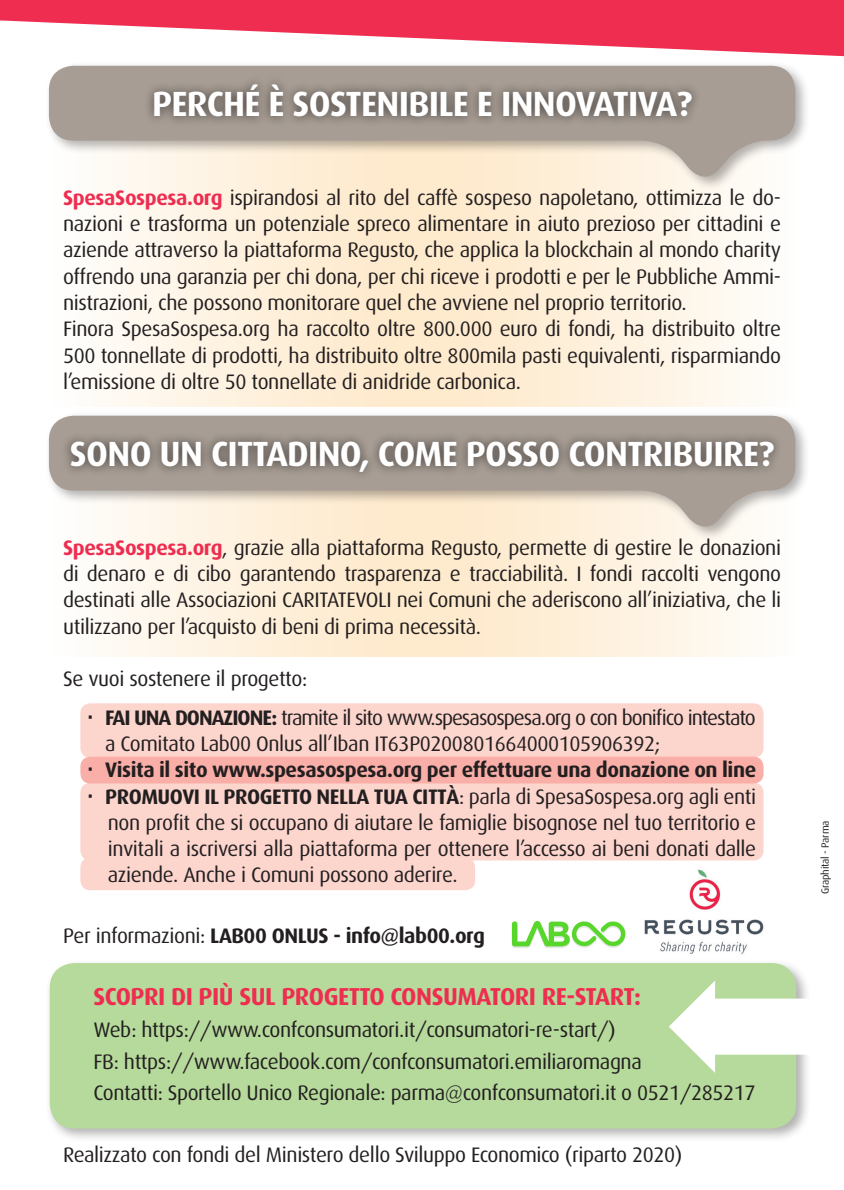
<style>
.page{position:relative;width:844px;height:1190px;background:#fff}
.page>*{position:absolute;margin:0;border:0;box-sizing:border-box;transform-origin:0 0}
.t1{font:700 35px "Dax";letter-spacing:-.02em;color:#fff}
.t2{font:700 24.5px "Dax";letter-spacing:-.02em;color:#ee2d50}
.t3{font:21px/26.2px "Dax";letter-spacing:-.02em;color:#231f20;text-align:justify}
.t4{font:700 21px "Dax";letter-spacing:-.02em;color:#231f20}
.t5{font:21px "Dax";letter-spacing:-.05em;color:#231f20}
.t6{font:10.5px "Dax";letter-spacing:-.02em;color:#231f20}
.s1{font-weight:700;color:#ee2d50}
.s2{font-family:"Aktiv Grotesk";font-weight:700}
.s3{font-weight:700}
.s4{font-family:"Aktiv Grotesk"}
.s5{font-weight:400}
</style>
<div class="page">
<img style="left:644px;top:869px;width:120px;height:85px">
<svg style="left:106px;top:191px;width:641px;height:216px"></svg>
<svg style="left:106px;top:541px;width:641px;height:116px"></svg>
<div style="left:45px;top:958px;width:765px;height:184px;background:#231f20;opacity:.35"></div>
<div style="left:50px;top:962px;width:745px;height:166px;background:#b6da9b;border-radius:25px"></div>
<div style="left:44px;top:61px;width:765px;height:130px;background:#231f20;opacity:.35"></div>
<svg style="left:49px;top:66px;width:746px;height:121px"></svg>
<div style="left:44px;top:411px;width:765px;height:130px;background:#231f20;opacity:.35"></div>
<svg style="left:49px;top:415px;width:746px;height:122px"></svg>
<div style="left:144px;top:73px;width:557px;height:53px;background:#231f20;opacity:.75"></div>
<div style="left:60px;top:431px;width:722px;height:51px;background:#231f20;opacity:.75"></div>
<div style="left:80px;top:782px;width:683px;height:78px;background:#fcd5cd;border-radius:10px"></div>
<div style="left:80px;top:857px;width:395px;height:33px;background:#fcd5cd;border-radius:10px"></div>
<div style="left:80px;top:703px;width:683px;height:54px;background:#fcd5cd;border-radius:10px"></div>
<svg style="left:0;top:0;width:843px;height:57px;fill:#ee2d50"></svg>
<div style="left:80px;top:756px;width:683px;height:27px;background:#f9afa7;border-radius:10px"></div>
<svg style="left:511px;top:921px;width:115px;height:27px"></svg>
<svg style="left:669px;top:980px;width:141px;height:92px"></svg>
<p class="t1" style="left:152px;top:84px;width:541px">PERCHÉ È SOSTENIBILE E INNOVATIVA?</p>
<p class="t3" style="left:63px;top:185px;width:719px"><span class="s1">SpesaSospesa.org</span> ispirandosi al rito del caffè sospeso napoletano, ottimizza le do&shy;nazioni e trasforma un potenziale spreco alimentare in aiuto prezioso per cittadini e aziende attraverso la piattaforma Regusto, che applica la blockchain al mondo charity offrendo una garanzia per chi dona, per chi riceve i prodotti e per le Pubbliche Ammi&shy;nistrazioni, che possono monitorare quel che avviene nel proprio territorio.</p>
<p class="t3" style="left:63px;top:316px;width:719px">Finora SpesaSospesa.org ha raccolto oltre 800.000 euro di fondi, ha distribuito oltre 500 tonnellate di prodotti, ha distribuito oltre 800mila pasti equivalenti, risparmiando l’emissione di oltre 50 tonnellate di anidride carbonica.</p>
<p class="t1" style="left:70px;top:434px;width:705px">SONO UN CITTADINO, COME POSSO CONTRIBUIRE?</p>
<p class="t3" style="left:63px;top:534px;width:719px"><span class="s1">SpesaSospesa.org</span>, grazie alla piattaforma Regusto, permette di gestire le donazioni di denaro e di cibo garantendo trasparenza e tracciabilità. I fondi raccolti vengono destinati alle Associazioni CARITATEVOLI nei Comuni che aderiscono all’iniziativa, che li utilizzano per l’acquisto di beni di prima necessità.</p>
<p class="t3" style="left:63px;top:666px;width:246px">Se vuoi sostenere il progetto:</p>
<p class="t5" style="left:88px;top:705px;width:669px"><span class="s2">·</span> <span class="s3">FAI UNA DONAZIONE:</span> tramite il sito www.spesasospesa.org o con bonifico intestato</p>
<p class="t3" style="left:105px;top:730px;width:556px">a Comitato Lab00 Onlus all’Iban IT63P0200801664000105906392;</p>
<p class="t4" style="left:88px;top:758px;width:669px"><span class="s4">·</span> Visita il sito www.spesasospesa.org per effettuare una donazione on line</p>
<p class="t3" style="left:108px;top:783px;width:649px;text-indent:-20px"><span class="s2">·</span> <span class="s3">PROMUOVI IL PROGETTO NELLA TUA CITTÀ</span>: parla di SpesaSospesa.org agli enti non profit che si occupano di aiutare le famiglie bisognose nel tuo territorio e invitali a iscriversi alla piattaforma per ottenere l’accesso ai beni donati dalle aziende. Anche i Comuni possono aderire.</p>
<p class="t4" style="left:63px;top:924px;width:423px"><span class="s5">Per informazioni:</span> LAB00 ONLUS - info@lab00.org</p>
<p class="t2" style="left:94px;top:983px;width:549px">SCOPRI DI PIÙ SUL PROGETTO CONSUMATORI RE-START:</p>
<p class="t3" style="left:94px;top:1016px;width:523px">Web: https://www.confconsumatori.it/consumatori-re-start/)</p>
<p class="t3" style="left:94px;top:1048px;width:549px">FB: https://www.facebook.com/confconsumatori.emiliaromagna</p>
<p class="t3" style="left:94px;top:1079px;width:663px">Contatti: Sportello Unico Regionale: parma@confconsumatori.it o 0521/285217</p>
<p class="t3" style="left:63px;top:1141px;width:620px">Realizzato con fondi del Ministero dello Sviluppo Economico (riparto 2020)</p>
<p class="t6" style="left:819px;top:894px;width:75px;rotate:-90deg">Graphital - Parma</p>
</div>
